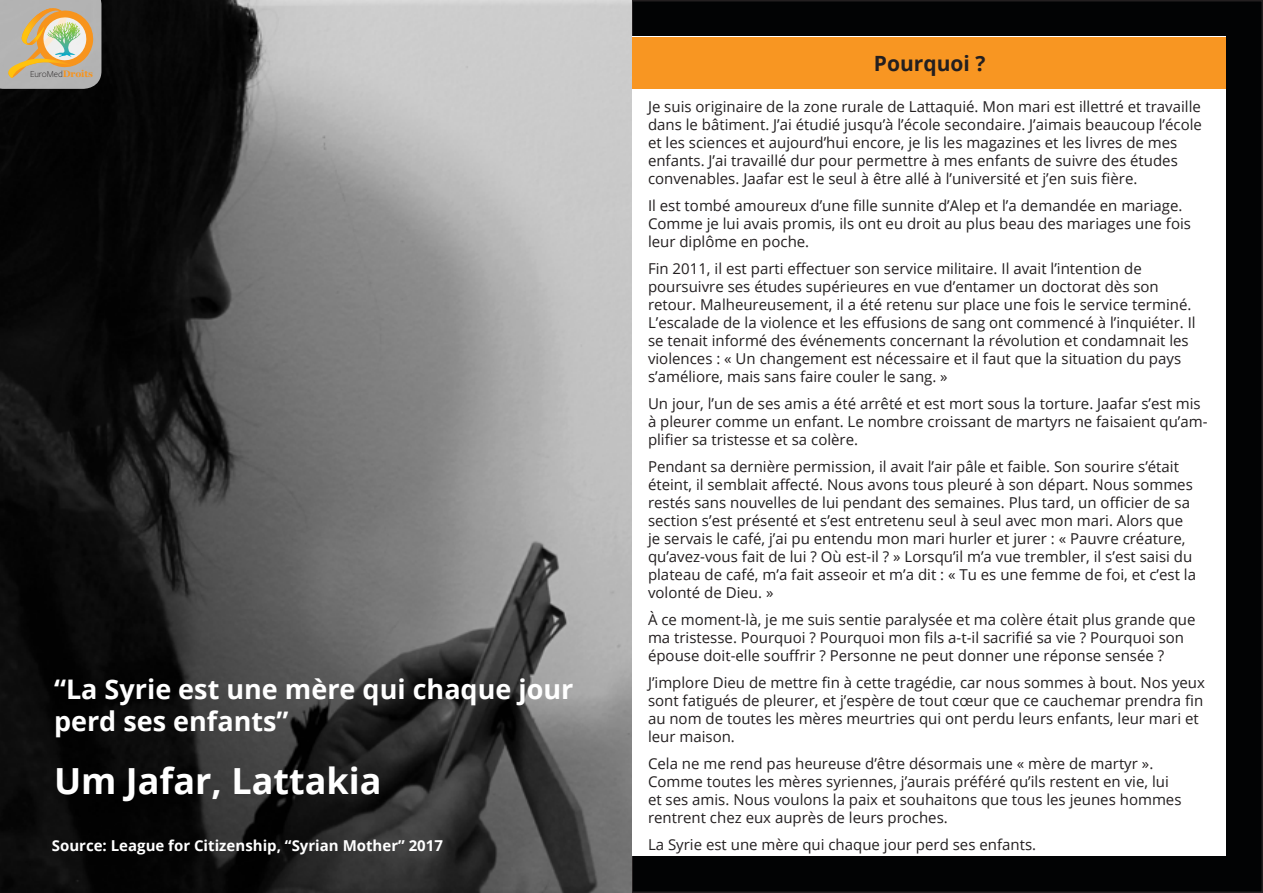
<style>
.page{position:relative;width:1263px;height:893px;background:#fff}
.page>*{position:absolute;margin:0;border:0;box-sizing:border-box;transform-origin:0 0}
.t1{font:700 36px "Open Sans";color:#fff}
.t2{font:700 27px/32.4px "Open Sans";color:#fff}
.t3{font:700 21px "Open Sans";color:#231f20}
.t4{font:15px/18px "Open Sans";color:#231f20}
.t5{font:700 15px "Open Sans";color:#fff}
.t6{font:300 9.45px "Freight Sans Pro";letter-spacing:-.01em;color:#231f20}
.s1{font-family:"Georgia";font-weight:700;color:#f7941d}
</style>
<div class="page">
<div style="left:632px;top:1px;width:630px;height:891px;background:#020304"></div>
<img style="left:0;top:0;width:631px;height:893px">
<div style="left:632px;top:37px;width:594px;height:819px;background:#fff"></div>
<div style="left:632px;top:37px;width:594px;height:51px;background:#f89622"></div>
<svg style="left:0;top:0;width:101px;height:89px;background:#c2b598"></svg>
<p class="t6" style="left:30px;top:68px;width:65px">EuroMed<span class="s1">Droits</span></p>
<h2 class="t2" style="left:54px;top:672px;width:521px">“La Syrie est une mère qui chaque jour perd ses enfants”</h2>
<h1 class="t1" style="left:54px;top:756px;width:329px">Um Jafar, Lattakia</h1>
<p class="t5" style="left:52px;top:835px;width:393px">Source: League for Citizenship, “Syrian Mother” 2017</p>
<h3 class="t3" style="left:874px;top:49px;width:113px">Pourquoi ?</h3>
<p class="t4" style="left:648px;top:98px;width:555px">Je suis originaire de la zone rurale de Lattaquié. Mon mari est illettré et travaille dans le bâtiment. J’ai étudié jusqu’à l’école secondaire. J’aimais beaucoup l’école et les sciences et aujourd’hui encore, je lis les magazines et les livres de mes enfants. J’ai travaillé dur pour permettre à mes enfants de suivre des études convenables. Jaafar est le seul à être allé à l’université et j’en suis fière.</p>
<p class="t4" style="left:648px;top:197px;width:544px">Il est tombé amoureux d’une fille sunnite d’Alep et l’a demandée en mariage.<br>Comme je lui avais promis, ils ont eu droit au plus beau des mariages une fois leur diplôme en poche.</p>
<p class="t4" style="left:648px;top:260px;width:549px">Fin 2011, il est parti effectuer son service militaire. Il avait l’intention de poursuivre ses études supérieures en vue d’entamer un doctorat dès son retour. Malheureusement, il a été retenu sur place une fois le service terminé.<br>L’escalade de la violence et les effusions de sang ont commencé à l’inquiéter. Il se tenait informé des événements concernant la révolution et condamnait les violences : « Un changement est nécessaire et il faut que la situation du pays s’améliore, mais sans faire couler le sang. »</p>
<p class="t4" style="left:648px;top:395px;width:561px">Un jour, l’un de ses amis a été arrêté et est mort sous la torture. Jaafar s’est mis à pleurer comme un enfant. Le nombre croissant de martyrs ne faisaient qu’am&shy;plifier sa tristesse et sa colère.</p>
<p class="t4" style="left:648px;top:458px;width:549px">Pendant sa dernière permission, il avait l’air pâle et faible. Son sourire s’était éteint, il semblait affecté. Nous avons tous pleuré à son départ. Nous sommes restés sans nouvelles de lui pendant des semaines. Plus tard, un officier de sa section s’est présenté et s’est entretenu seul à seul avec mon mari. Alors que je servais le café, j’ai pu entendu mon mari hurler et jurer : « Pauvre créature, qu’avez-vous fait de lui ? Où est-il ? » Lorsqu’il m’a vue trembler, il s’est saisi du plateau de café, m’a fait asseoir et m’a dit : « Tu es une femme de foi, et c’est la volonté de Dieu. »</p>
<p class="t4" style="left:648px;top:611px;width:549px">À ce moment-là, je me suis sentie paralysée et ma colère était plus grande que ma tristesse. Pourquoi ? Pourquoi mon fils a-t-il sacrifié sa vie ? Pourquoi son épouse doit-elle souffrir ? Personne ne peut donner une réponse sensée ?</p>
<p class="t4" style="left:648px;top:674px;width:558px">J’implore Dieu de mettre fin à cette tragédie, car nous sommes à bout. Nos yeux sont fatigués de pleurer, et j’espère de tout cœur que ce cauchemar prendra fin au nom de toutes les mères meurtries qui ont perdu leurs enfants, leur mari et leur maison.</p>
<p class="t4" style="left:648px;top:755px;width:535px">Cela ne me rend pas heureuse d’être désormais une « mère de martyr ».<br>Comme toutes les mères syriennes, j’aurais préféré qu’ils restent en vie, lui et ses amis. Nous voulons la paix et souhaitons que tous les jeunes hommes rentrent chez eux auprès de leurs proches.</p>
<p class="t4" style="left:648px;top:836px;width:390px">La Syrie est une mère qui chaque jour perd ses enfants.</p>
</div>
